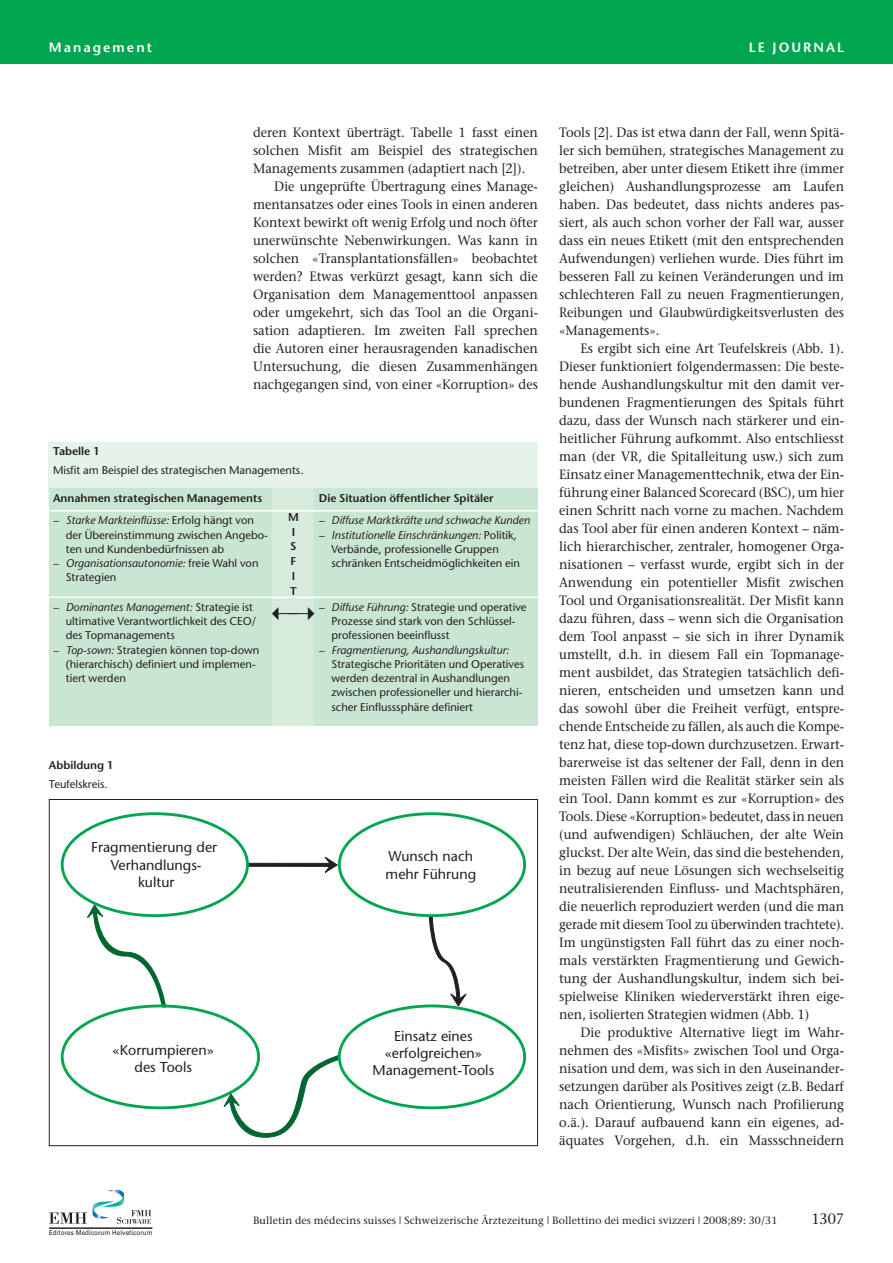
<style>
.page{position:relative;width:893px;height:1263px;background:#fff}
.page>*{position:absolute;margin:0;border:0;box-sizing:border-box;transform-origin:0 0}
.t1{font:15px "Stone Serif";color:#231f20;scale:.95 1}
.t2{font:14.25px/17.1px "Stone Sans";color:#231f20;text-align:center}
.t3{font:13.5px/18px "Stone Serif";color:#231f20;text-align:justify;scale:.95 1}
.t4{font:600 13.5px "Stone Sans";letter-spacing:.15em;color:#fff}
.t5{font:11.25px/14.2px "Stone Sans";color:#231f20}
.t6{font:italic 11.25px/14.2px "Stone Sans";color:#231f20}
.t7{font:600 11.25px/14.7px "Stone Sans";color:#231f20}
.t8{font:10.5px "Stone Serif";letter-spacing:.01em;color:#231f20}
.t9{font:6.9px "Univers";letter-spacing:.015em;color:#231f20;scale:.9 1}
.s1{font-style:italic}
.s2{font-style:normal}
</style>
<div class="page">
<div style="left:0;top:0;width:893px;height:64px;background:#00a54f"></div>
<svg style="left:49px;top:1189px;width:102px;height:35px"></svg>
<hr style="left:49px;top:1228px;width:103px;height:1px;background:#231f20">
<svg style="left:247px;top:854px;width:91px;height:21px"></svg>
<svg style="left:428px;top:916px;width:39px;height:90px"></svg>
<svg style="left:87px;top:904px;width:79px;height:100px"></svg>
<svg style="left:221px;top:1055px;width:118px;height:82px"></svg>
<div style="left:61px;top:812px;width:188px;height:105px;border:3px solid #00a54f;border-radius:50%"></div>
<div style="left:338px;top:812px;width:188px;height:105px;border:3px solid #00a54f;border-radius:50%"></div>
<div style="left:61px;top:1004px;width:199px;height:105px;border:3px solid #00a54f;border-radius:50%"></div>
<div style="left:338px;top:1004px;width:188px;height:105px;border:3px solid #00a54f;border-radius:50%"></div>
<div style="left:49px;top:442px;width:489px;height:51px;background:#e6f3ea"></div>
<div style="left:49px;top:489px;width:223px;height:22px;background:#c9e6d2"></div>
<div style="left:272px;top:489px;width:43px;height:22px;background:#d7ebdc"></div>
<div style="left:315px;top:489px;width:223px;height:22px;background:#c9e6d2"></div>
<div style="left:49px;top:511px;width:223px;height:86px;background:#c9e6d2"></div>
<div style="left:272px;top:511px;width:43px;height:86px;background:#d7ebdc"></div>
<div style="left:315px;top:511px;width:223px;height:86px;background:#c9e6d2"></div>
<div style="left:49px;top:597px;width:223px;height:129px;background:#c9e6d2"></div>
<div style="left:272px;top:597px;width:43px;height:129px;background:#d7ebdc"></div>
<div style="left:315px;top:597px;width:223px;height:129px;background:#c9e6d2"></div>
<hr style="left:49px;top:510px;width:489px;height:1px;background:#fff">
<hr style="left:49px;top:597px;width:489px;height:1px;background:#fff">
<svg style="left:314px;top:607px;width:1px;height:13px"></svg>
<p class="t4" style="left:49px;top:42px;width:105px">Management</p>
<p class="t4" style="left:749px;top:42px;width:97px">LE JOURNAL</p>
<p class="t3" style="left:253px;top:125px;width:301px">deren Kontext überträgt. Tabelle 1 fasst einen</p>
<p class="t3" style="left:253px;top:143px;width:301px">solchen Misfit am Beispiel des strategischen</p>
<p class="t3" style="left:253px;top:161px;width:288px">Managements zusammen (adaptiert nach [2]).</p>
<p class="t3" style="left:274px;top:179px;width:279px">Die ungeprüfte Übertragung eines Manage-</p>
<p class="t3" style="left:253px;top:197px;width:301px">mentansatzes oder eines Tools in einen anderen</p>
<p class="t3" style="left:253px;top:215px;width:301px">Kontext bewirkt oft wenig Erfolg und noch öfter</p>
<p class="t3" style="left:253px;top:233px;width:301px">unerwünschte Nebenwirkungen. Was kann in</p>
<p class="t3" style="left:253px;top:251px;width:301px">solchen «Transplantationsfällen» beobachtet</p>
<p class="t3" style="left:253px;top:269px;width:301px">werden? Etwas verkürzt gesagt, kann sich die</p>
<p class="t3" style="left:253px;top:287px;width:301px">Organisation dem Managementtool anpassen</p>
<p class="t3" style="left:253px;top:305px;width:301px">oder umgekehrt, sich das Tool an die Organi -</p>
<p class="t3" style="left:253px;top:323px;width:301px">sation adaptieren. Im zweiten Fall sprechen</p>
<p class="t3" style="left:253px;top:341px;width:301px">die Autoren einer herausragenden kanadischen</p>
<p class="t3" style="left:253px;top:359px;width:301px">Untersuchung, die diesen Zusammenhängen</p>
<p class="t3" style="left:253px;top:377px;width:301px">nachgegangen sind, von einer «Korruption» des</p>
<p class="t7" style="left:53px;top:445px;width:48px">Tabelle 1</p>
<p class="t5" style="left:53px;top:464px;width:252px">Misfit am Beispiel des strategischen Managements.</p>
<p class="t7" style="left:53px;top:491px;width:211px">Annahmen strategischen Managements</p>
<p class="t7" style="left:319px;top:491px;width:176px">Die Situation öffentlicher Spitäler</p>
<p class="t5" style="left:66px;top:514px;width:204px;text-indent:-13px"><span class="s1">– Starke Markteinflüsse:</span> Erfolg hängt von der Übereinstimmung zwischen Angebo&shy;ten und Kundenbedürfnissen ab</p>
<p class="t6" style="left:66px;top:557px;width:194px;text-indent:-13px">– Organisationsautonomie: <span class="s2">freie Wahl von<br>Strategien</span></p>
<p class="t7" style="left:288px;top:511px;width:12px">M<br>I<br>S<br>F<br>I<br>T</p>
<p class="t6" style="left:319px;top:514px;width:212px">– Diffuse Marktkräfte und schwache Kunden</p>
<p class="t5" style="left:332px;top:529px;width:190px;text-indent:-13px"><span class="s1">– Institutionelle Einschränkungen:</span> Politik,<br>Verbände, professionelle Gruppen schränken Entscheidmöglichkeiten ein</p>
<p class="t5" style="left:66px;top:601px;width:192px;text-indent:-13px"><span class="s1">– Dominantes Management:</span> Strategie ist ultimative Verantwortlichkeit des CEO/ des Topmanagements</p>
<p class="t5" style="left:66px;top:644px;width:195px;text-indent:-13px"><span class="s1">– Top-sown:</span> Strategien können top-down (hierarchisch) definiert und implemen&shy;tiert werden</p>
<p class="t7" style="left:49px;top:759px;width:66px">Abbildung 1</p>
<p class="t5" style="left:49px;top:778px;width:60px">Teufelskreis.</p>
<p class="t2" style="left:91px;top:840px;width:127px">Fragmentierung der<br>Verhandlungs&shy;kultur</p>
<p class="t2" style="left:113px;top:1043px;width:103px">«Korrumpieren» des Tools</p>
<p class="t5" style="left:332px;top:601px;width:197px;text-indent:-13px"><span class="s1">– Diffuse Führung:</span> Strategie und operative<br>Prozesse sind stark von den Schlüssel&shy;professionen beeinflusst</p>
<p class="t6" style="left:319px;top:644px;width:192px">– Fragmentierung, Aushandlungskultur:</p>
<p class="t5" style="left:332px;top:658px;width:194px">Strategische Prioritäten und Operatives werden dezentral in Aushandlungen zwischen professioneller und hierarchi&shy;scher Einflusssphäre definiert</p>
<p class="t2" style="left:386px;top:849px;width:92px;text-align:left">Wunsch nach mehr Führung</p>
<p class="t2" style="left:373px;top:1028px;width:123px">Einsatz eines «erfolgreichen»<br>Management-Tools</p>
<p class="t3" style="left:559px;top:125px;width:301px">Tools [2]. Das ist etwa dann der Fall, wenn Spitä&shy;ler sich bemühen, strategisches Management zu betreiben, aber unter diesem Etikett ihre (immer gleichen) Aushandlungsprozesse am Laufen haben. Das bedeutet, dass nichts anderes pas&shy;siert, als auch schon vorher der Fall war, ausser dass ein neues Etikett (mit den entsprechenden Aufwendungen) verliehen wurde. Dies führt im besseren Fall zu keinen Veränderungen und im schlechteren Fall zu neuen Fragmentierungen, Reibungen und Glaubwürdigkeitsverlusten des «Managements».</p>
<p class="t3" style="left:559px;top:341px;width:301px;text-indent:21px">Es ergibt sich eine Art Teufelskreis (Abb. 1).<br>Dieser funktioniert folgendermassen: Die beste&shy;hende Aushandlungskultur mit den damit ver&shy;bundenen Fragmentierungen des Spitals führt dazu, dass der Wunsch nach stärkerer und ein&shy;heitlicher Führung aufkommt. Also entschliesst man (der VR, die Spitalleitung usw.) sich zum Einsatz einer Managementtechnik, etwa der Ein&shy;führung einer Balanced Scorecard (BSC), um hier einen Schritt nach vorne zu machen. Nachdem das Tool aber für einen anderen Kontext – näm&shy;lich hierarchischer, zentraler, homogener Orga&shy;nisationen – verfasst wurde, ergibt sich in der Anwendung ein potentieller Misfit zwischen Tool und Organisationsrealität. Der Misfit kann dazu führen, dass – wenn sich die Organisation dem Tool anpasst – sie sich in ihrer Dynamik umstellt, d.h. in diesem Fall ein Topmanage&shy;ment ausbildet, das Strategien tatsächlich defi&shy;nieren, entscheiden und umsetzen kann und das sowohl über die Freiheit verfügt, entspre&shy;chende Entscheide zu fällen, als auch die Kompe&shy;tenz hat, diese top-down durchzusetzen. Erwart&shy;barerweise ist das seltener der Fall, denn in den meisten Fällen wird die Realität stärker sein als ein Tool. Dann kommt es zur «Korruption» des Tools. Diese «Korruption» bedeutet, dass in neuen (und aufwendigen) Schläuchen, der alte Wein gluckst. Der alte Wein, das sind die bestehenden, in bezug auf neue Lösungen sich wechselseitig neutralisierenden Einfluss- und Machtsphären, die neuerlich reproduziert werden (und die man gerade mit diesem Tool zu überwinden trachtete).<br>Im ungünstigsten Fall führt das zu einer noch&shy;mals verstärkten Fragmentierung und Gewich&shy;tung der Aushandlungskultur, indem sich bei&shy;spielweise Kliniken wiederverstärkt ihren eige&shy;nen, isolierten Strategien widmen (Abb. 1)</p>
<p class="t3" style="left:559px;top:1025px;width:301px;text-indent:21px">Die produktive Alternative liegt im Wahr&shy;nehmen des «Misfits» zwischen Tool und Orga&shy;nisation und dem, was sich in den Auseinander&shy;setzungen darüber als Positives zeigt (z.B. Bedarf nach Orientierung, Wunsch nach Profilierung o.ä.). Darauf aufbauend kann ein eigenes, ad&shy;äqua tes Vorgehen, d.h. ein Massschneidern</p>
<p class="t9" style="left:49px;top:1229px;width:117px">Editores Medicorum Helveticorum</p>
<p class="t8" style="left:253px;top:1216px;width:526px">Bulletin des médecins suisses | Schweizerische Ärztezeitung | Bollettino dei medici svizzeri | 2008;89: 30/31</p>
<p class="t1" style="left:811px;top:1213px;width:36px">1307</p>
</div>
